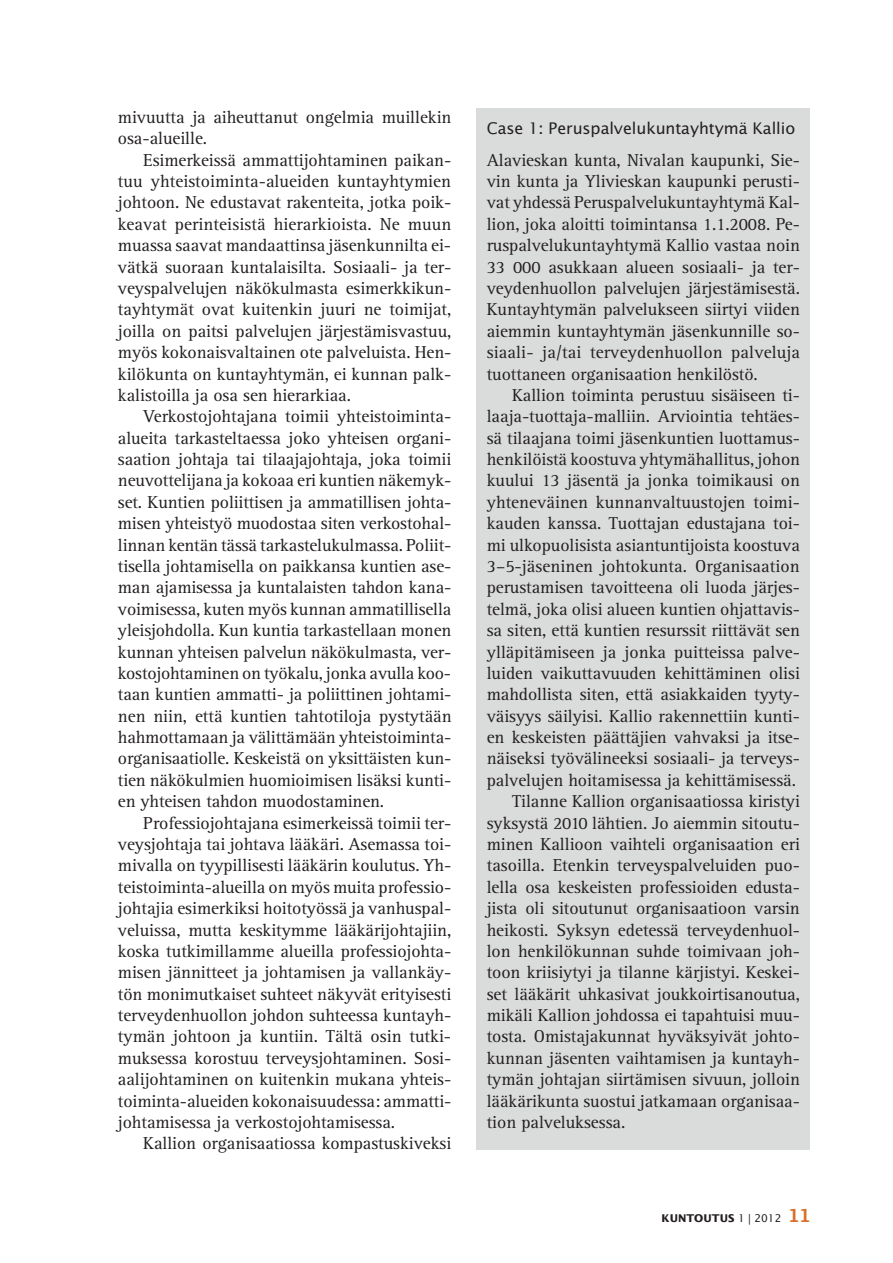
<style>
.page{position:relative;width:893px;height:1263px;background:#fff}
.page>*{position:absolute;margin:0;border:0;box-sizing:border-box;transform-origin:0 0}
.t1{font:17.85px/21.5px "Rotis Serif Std";letter-spacing:-.005em;color:#231f20;text-align:justify}
.t2{font:16.05px "Lucida Sans Std";letter-spacing:-.005em;color:#231f20}
.t3{font:700 10.65px "Lucida Sans Std";color:#231f20}
.s1{font-weight:400}
.s2{font-family:"Lucida Sans Typewriter Std";font-size:17.85px;color:#da6d27}
</style>
<div class="page">
<div style="left:477px;top:108px;width:333px;height:1042px;background:#dadbdb"></div>
<p class="t1" style="left:118px;top:108px;width:335px">mivuutta ja aiheuttanut ongelmia muillekin osa-alueille.</p>
<p class="t1" style="left:118px;top:151px;width:335px;text-indent:25px">Esimerkeissä ammattijohtaminen paikan&shy;tuu yhteistoiminta-alueiden kuntayhtymien johtoon. Ne edustavat rakenteita, jotka poik&shy;keavat perinteisistä hierarkioista. Ne muun muassa saavat mandaattinsa jäsenkunnilta ei&shy;vätkä suoraan kuntalaisilta. Sosiaali- ja ter&shy;veyspalvelujen näkökulmasta esimerkkikun&shy;tayhtymät ovat kuitenkin juuri ne toimijat, joilla on paitsi palvelujen järjestämisvastuu, myös kokonaisvaltainen ote palveluista. Hen&shy;kilökunta on kuntayhtymän, ei kunnan palk&shy;kalistoilla ja osa sen hierarkiaa.</p>
<p class="t1" style="left:118px;top:408px;width:335px;text-indent:25px">Verkostojohtajana toimii yhteistoiminta&shy;alueita tarkasteltaessa joko yhteisen organi&shy;saation johtaja tai tilaajajohtaja, joka toimii neuvottelijana ja kokoaa eri kuntien näkemyk&shy;set. Kuntien poliittisen ja ammatillisen johta&shy;misen yhteistyö muodostaa siten verkostohal&shy;linnan kentän tässä tarkastelukulmassa. Poliit&shy;tisella johtamisella on paikkansa kuntien ase&shy;man ajamisessa ja kuntalaisten tahdon kana&shy;voimisessa, kuten myös kunnan ammatillisella yleisjohdolla. Kun kuntia tarkastellaan monen kunnan yhteisen palvelun näkökulmasta, ver&shy;kostojohtaminen on työkalu, jonka avulla koo&shy;taan kuntien ammatti- ja poliittinen johtami&shy;nen niin, että kuntien tahtotiloja pystytään hahmottamaan ja välittämään yhteistoiminta&shy;organisaatiolle. Keskeistä on yksittäisten kun&shy;tien näkökulmien huomioimisen lisäksi kunti&shy;en yhteisen tahdon muodostaminen.</p>
<p class="t1" style="left:118px;top:814px;width:335px;text-indent:25px">Professiojohtajana esimerkeissä toimii ter&shy;veysjohtaja tai johtava lääkäri. Asemassa toi&shy;mivalla on tyypillisesti lääkärin koulutus. Yh&shy;teistoiminta-alueilla on myös muita professio&shy;johtajia esimerkiksi hoitotyössä ja vanhuspal&shy;veluissa, mutta keskitymme lääkärijohtajiin, koska tutkimillamme alueilla professiojohta&shy;misen jännitteet ja johtamisen ja vallankäy&shy;tön monimutkaiset suhteet näkyvät erityisesti terveydenhuollon johdon suhteessa kuntayh&shy;tymän johtoon ja kuntiin. Tältä osin tutki&shy;muksessa korostuu terveysjohtaminen. Sosi&shy;aalijohtaminen on kuitenkin mukana yhteis&shy;toiminta-alueiden kokonaisuudessa: ammatti&shy;johtamisessa ja verkostojohtamisessa.</p>
<p class="t1" style="left:143px;top:1135px;width:310px">Kallion organisaatiossa kompastuskiveksi</p>
<p class="t2" style="left:487px;top:119px;width:310px">Case 1: Peruspalvelukuntayhtymä Kallio</p>
<p class="t1" style="left:487px;top:151px;width:315px">Alavieskan kunta, Nivalan kaupunki, Sie&shy;vin kunta ja Ylivieskan kaupunki perusti&shy;vat yhdessä Peruspalvelukuntayhtymä Kal&shy;lion, joka aloitti toimintansa 1.1.2008. Pe&shy;ruspalvelukuntayhtymä Kallio vastaa noin 33 000 asukkaan alueen sosiaali- ja ter&shy;veydenhuollon palvelujen järjestämisestä.<br>Kuntayhtymän palvelukseen siirtyi viiden aiemmin kuntayhtymän jäsenkunnille so&shy;siaali- ja/tai terveydenhuollon palveluja tuottaneen organisaation henkilöstö.</p>
<p class="t1" style="left:512px;top:386px;width:289px">Kallion toiminta perustuu sisäiseen ti-</p>
<p class="t1" style="left:487px;top:408px;width:315px">laaja-tuottaja-malliin. Arviointia tehtäes-</p>
<p class="t1" style="left:487px;top:429px;width:315px">sä tilaajana toimi jäsenkuntien luottamus-</p>
<p class="t1" style="left:487px;top:450px;width:315px">henkilöistä koostuva yhtymähallitus, johon</p>
<p class="t1" style="left:487px;top:472px;width:315px">kuului 13 jäsentä ja jonka toimikausi on</p>
<p class="t1" style="left:487px;top:493px;width:315px">yhteneväinen kunnanvaltuustojen toimi-</p>
<p class="t1" style="left:487px;top:515px;width:315px">kauden kanssa. Tuottajan edustajana toi-</p>
<p class="t1" style="left:487px;top:536px;width:315px">mi ulkopuolisista asiantuntijoista koostuva</p>
<p class="t1" style="left:487px;top:557px;width:314px">3–5-jäseninen johtokunta. Organisaation</p>
<p class="t1" style="left:487px;top:579px;width:315px">perustamisen tavoitteena oli luoda järjes-</p>
<p class="t1" style="left:487px;top:600px;width:315px">telmä, joka olisi alueen kuntien ohjattavis-</p>
<p class="t1" style="left:487px;top:621px;width:315px">sa siten, että kuntien resurssit riittävät sen</p>
<p class="t1" style="left:487px;top:643px;width:315px">ylläpitämiseen ja jonka puitteissa palve-</p>
<p class="t1" style="left:487px;top:664px;width:315px">luiden vaikuttavuuden kehittäminen olisi</p>
<p class="t1" style="left:487px;top:686px;width:315px">mahdollista siten, että asiakkaiden tyyty-</p>
<p class="t1" style="left:487px;top:707px;width:315px">väisyys säilyisi. Kallio rakennettiin kunti-</p>
<p class="t1" style="left:487px;top:728px;width:315px">en keskeisten päättäjien vahvaksi ja itse-</p>
<p class="t1" style="left:487px;top:750px;width:315px">näiseksi työvälineeksi sosiaali- ja terveys-</p>
<p class="t1" style="left:487px;top:771px;width:311px">palvelujen hoitamisessa ja kehittämisessä.</p>
<p class="t1" style="left:512px;top:793px;width:289px">Tilanne Kallion organisaatiossa kiristyi</p>
<p class="t1" style="left:487px;top:814px;width:315px">syksystä 2010 lähtien. Jo aiemmin sitoutu-</p>
<p class="t1" style="left:487px;top:835px;width:315px">minen Kallioon vaihteli organisaation eri</p>
<p class="t1" style="left:487px;top:857px;width:315px">tasoilla. Etenkin terveyspalveluiden puo-</p>
<p class="t1" style="left:487px;top:878px;width:315px">lella osa keskeisten professioiden edusta-</p>
<p class="t1" style="left:487px;top:899px;width:314px">jista oli sitoutunut organisaatioon varsin</p>
<p class="t1" style="left:487px;top:921px;width:315px">heikosti. Syksyn edetessä terveydenhuol-</p>
<p class="t1" style="left:487px;top:942px;width:315px">lon henkilökunnan suhde toimivaan joh-</p>
<p class="t1" style="left:487px;top:964px;width:315px">toon kriisiytyi ja tilanne kärjistyi. Keskei-</p>
<p class="t1" style="left:487px;top:985px;width:315px">set lääkärit uhkasivat joukkoirtisanoutua,</p>
<p class="t1" style="left:487px;top:1006px;width:315px">mikäli Kallion johdossa ei tapahtuisi muu-</p>
<p class="t1" style="left:487px;top:1028px;width:315px">tosta. Omistajakunnat hyväksyivät johto-</p>
<p class="t1" style="left:487px;top:1049px;width:315px">kunnan jäsenten vaihtamisen ja kuntayh-</p>
<p class="t1" style="left:487px;top:1071px;width:315px">tymän johtajan siirtämisen sivuun, jolloin</p>
<p class="t1" style="left:487px;top:1092px;width:315px">lääkärikunta suostui jatkamaan organisaa-</p>
<p class="t1" style="left:487px;top:1113px;width:140px">tion palveluksessa.</p>
<p class="t3" style="left:662px;top:1214px;width:150px">KUNTOUTUS <span class="s1">1 | 2012</span> <span class="s2">11</span></p>
</div>
